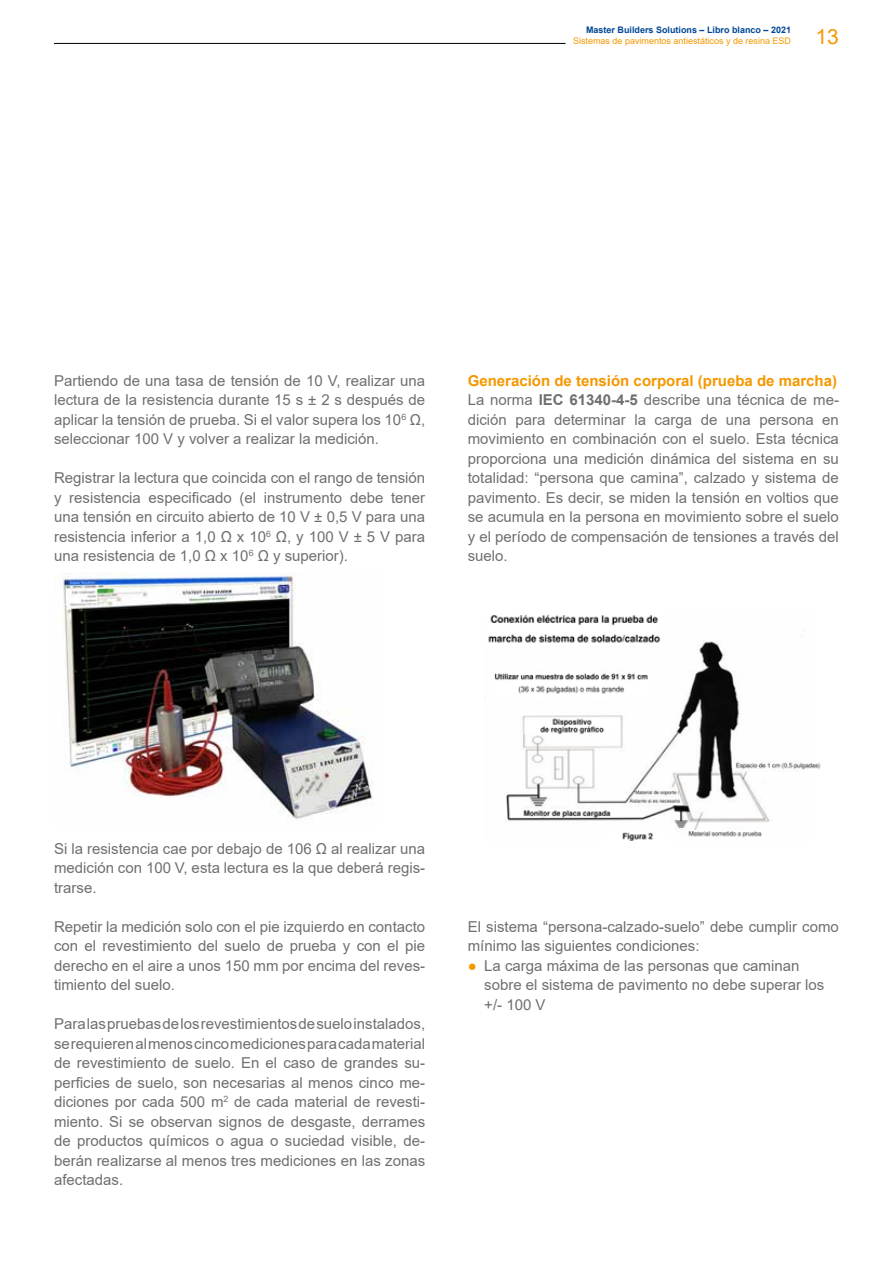
<style>
.page{position:relative;width:893px;height:1263px;background:#fff}
.page>*{position:absolute;margin:0;border:0;box-sizing:border-box;transform-origin:0 0}
.t1{font:21px "Arial";color:#f49800}
.t2{font:15px/19.5px "Arial";color:#706f6f;text-align:justify}
.t3{font:9px "Arial";color:#f49800}
.t4{font:700 9px "Arial";color:#014694}
.s1{font-weight:700;color:#f49800}
.s2{font-weight:700}
.s3{color:#f49800}
</style>
<div class="page">
<hr style="left:54px;top:43px;width:512px;height:1px;background:#000">
<img style="left:54px;top:572px;width:319px;height:247px">
<img style="left:488px;top:614px;width:333px;height:227px">
<p class="t4" style="left:586px;top:24px;width:207px">Master Builders Solutions – Libro blanco – 2021</p>
<p class="t3" style="left:573px;top:34px;width:220px">Sistemas de pavimentos antiestáticos y de resina ESD</p>
<h1 class="t1" style="left:816px;top:22px;width:25px">13</h1>
<p class="t2" style="left:54px;top:370px;width:373px">Partiendo de una tasa de tensión de 10 V, realizar una lectura de la resistencia durante 15 s ± 2 s después de aplicar la tensión de prueba. Si el valor supera los 10<sup>6</sup> Ω, seleccionar 100 V y volver a realizar la medición.</p>
<p class="t2" style="left:54px;top:468px;width:373px">Registrar la lectura que coincida con el rango de tensión y resistencia especificado (el instrumento debe tener una tensión en circuito abierto de 10 V ± 0,5 V para una resistencia inferior a 1,0 Ω x 10<sup>6</sup> Ω, y 100 V ± 5 V para una resistencia de 1,0 Ω x 10<sup>6</sup> Ω y superior).</p>
<p class="t2" style="left:468px;top:370px;width:373px;text-align:left"><span class="s1">Generación de tensión corporal (prueba de marcha)<br></span>La norma <span class="s2">IEC 61340-4-5</span> describe una técnica de me&shy;dición para determinar la carga de una persona en movimiento en combinación con el suelo. Esta técnica proporciona una medición dinámica del sistema en su totalidad: “persona que camina”, calzado y sistema de pavimento. Es decir, se miden la tensión en voltios que se acumula en la persona en movimiento sobre el suelo y el período de compensación de tensiones a través del suelo.</p>
<p class="t2" style="left:54px;top:838px;width:373px">Si la resistencia cae por debajo de 106 Ω al realizar una medición con 100 V, esta lectura es la que deberá regis&shy;trarse.</p>
<p class="t2" style="left:54px;top:916px;width:373px">Repetir la medición solo con el pie izquierdo en contacto con el revestimiento del suelo de prueba y con el pie derecho en el aire a unos 150 mm por encima del reves&shy;timiento del suelo.</p>
<p class="t2" style="left:54px;top:1014px;width:373px">Para las pruebas de los revestimientos de suelo instalados, se requieren al menos cinco mediciones para cada material de revestimiento de suelo. En el caso de grandes su&shy;perficies de suelo, son necesarias al menos cinco me&shy;diciones por cada 500 m<sup>2</sup> de cada material de revesti&shy;miento. Si se observan signos de desgaste, derrames de productos químicos o agua o suciedad visible, de&shy;berán realizarse al menos tres mediciones en las zonas afectadas.</p>
<p class="t2" style="left:468px;top:916px;width:373px">El sistema “persona-calzado-suelo” debe cumplir como mínimo las siguientes condiciones:</p>
<p class="t2" style="left:484px;top:955px;width:342px;text-align:left;text-indent:-16px"><span class="s3">●</span> La carga máxima de las personas que caminan sobre el sistema de pavimento no debe superar los +/- 100 V</p>
</div>
